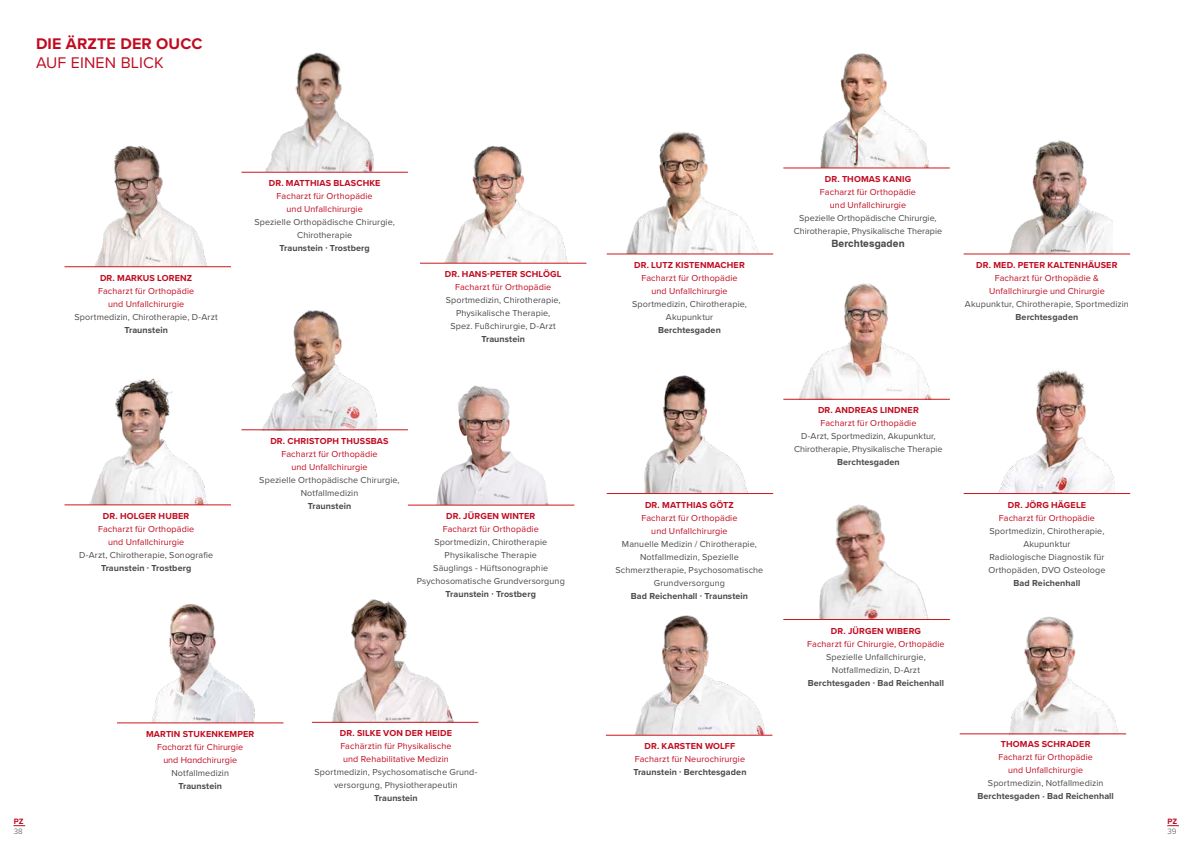
<style>
.page{position:relative;width:1191px;height:842px;background:#fff}
.page>*{position:absolute;margin:0;border:0;box-sizing:border-box;transform-origin:0 0}
.t1{font:700 16px "Proxima Nova";letter-spacing:.01em;color:#c10b20}
.t2{font:16px "Proxima Nova A";letter-spacing:.01em;color:#c10b20}
.t3{font:700 10px "Swiss 721 BT";letter-spacing:.01em;color:#4a4a49}
.t4{font:9px/13px "Proxima Nova";letter-spacing:.01em;color:#4a4a49;text-align:center}
.t5{font:9px/13px "Proxima Nova";letter-spacing:.01em;color:#c10b20;text-align:center}
.t6{font:700 9px "Proxima Nova";letter-spacing:.015em;color:#c10b20}
.t7{font:700 9px "Proxima Nova";letter-spacing:.005em;color:#4a4a49}
.t8{font:9px/13px "Proxima Nova A";color:#c10b20;text-align:center}
.t9{font:700 8px "Proxima Nova";color:#c10b20}
.t10{font:300 8px "Proxima Nova";color:#4a4a49}
</style>
<div class="page">
<svg style="left:1167px;top:825px;width:12px;height:1px"></svg>
<svg style="left:13px;top:825px;width:12px;height:1px"></svg>
<img style="left:95px;top:145px;width:113px;height:121px">
<hr style="left:64px;top:266px;width:167px;height:1px;background:#cd1719">
<img style="left:89px;top:378px;width:119px;height:126px">
<hr style="left:64px;top:505px;width:167px;height:1px;background:#cd1719">
<img style="left:429px;top:145px;width:141px;height:118px">
<hr style="left:420px;top:263px;width:166px;height:1px;background:#cd1719">
<img style="left:262px;top:310px;width:115px;height:119px">
<hr style="left:241px;top:429px;width:167px;height:1px;background:#cd1719">
<img style="left:313px;top:599px;width:149px;height:123px">
<hr style="left:312px;top:722px;width:166px;height:1px;background:#cd1719">
<img style="left:243px;top:52px;width:153px;height:120px">
<hr style="left:241px;top:172px;width:167px;height:1px;background:#cd1719">
<img style="left:615px;top:615px;width:158px;height:120px">
<img style="left:807px;top:53px;width:132px;height:115px">
<img style="left:998px;top:370px;width:117px;height:123px">
<img style="left:618px;top:132px;width:151px;height:122px">
<img style="left:1001px;top:140px;width:111px;height:114px">
<hr style="left:783px;top:168px;width:166px;height:1px;background:#cd1719">
<hr style="left:606px;top:735px;width:166px;height:1px;background:#cd1719">
<hr style="left:606px;top:254px;width:167px;height:1px;background:#cd1719">
<img style="left:644px;top:375px;width:104px;height:118px">
<hr style="left:606px;top:493px;width:167px;height:1px;background:#cd1719">
<hr style="left:963px;top:254px;width:167px;height:1px;background:#cd1719">
<hr style="left:963px;top:493px;width:167px;height:1px;background:#cd1719">
<img style="left:785px;top:283px;width:164px;height:116px">
<hr style="left:783px;top:399px;width:166px;height:1px;background:#cd1719">
<img style="left:819px;top:504px;width:110px;height:115px">
<hr style="left:783px;top:619px;width:166px;height:1px;background:#cd1719">
<img style="left:1003px;top:616px;width:124px;height:118px">
<hr style="left:959px;top:734px;width:167px;height:1px;background:#cd1719">
<img style="left:148px;top:604px;width:108px;height:119px">
<hr style="left:117px;top:723px;width:166px;height:1px;background:#cd1719">
<div style="left:434px;top:383px;width:120px;height:122px;background:#000;opacity:.22"></div>
<hr style="left:408px;top:505px;width:166px;height:1px;background:#cd1719">
<h1 class="t1" style="left:36px;top:31px;width:168px">DIE ÄRZTE DER OUCC</h1>
<h1 class="t2" style="left:36px;top:50px;width:129px">AUF EINEN BLICK</h1>
<p class="t6" style="left:100px;top:271px;width:94px">DR. MARKUS LORENZ</p>
<p class="t5" style="left:98px;top:284px;width:98px">Facharzt für Orthopädie und Unfallchirurgie</p>
<p class="t4" style="left:74px;top:310px;width:145px">Sportmedizin, Chirotherapie, D-Arzt</p>
<p class="t7" style="left:124px;top:323px;width:45px">Traunstein</p>
<p class="t6" style="left:269px;top:176px;width:113px">DR. MATTHIAS BLASCHKE</p>
<p class="t5" style="left:277px;top:189px;width:98px">Facharzt für Orthopädie und Unfallchirurgie</p>
<p class="t4" style="left:254px;top:215px;width:142px">Spezielle Orthopädische Chirurgie,<br>Chirotherapie</p>
<p class="t7" style="left:279px;top:241px;width:92px">Traunstein · Trostberg</p>
<p class="t6" style="left:445px;top:267px;width:118px">DR. HANS-PETER SCHLÖGL</p>
<p class="t5" style="left:455px;top:280px;width:98px">Facharzt für Orthopädie</p>
<p class="t4" style="left:446px;top:293px;width:116px">Sportmedizin, Chirotherapie,<br>Physikalische Therapie,<br>Spez. Fußchirurgie, D-Arzt</p>
<p class="t7" style="left:481px;top:332px;width:45px">Traunstein</p>
<p class="t6" style="left:103px;top:510px;width:88px">DR. HOLGER HUBER</p>
<p class="t5" style="left:98px;top:522px;width:98px">Facharzt für Orthopädie und Unfallchirurgie</p>
<p class="t4" style="left:79px;top:548px;width:136px">D-Arzt, Chirotherapie, Sonografie</p>
<p class="t7" style="left:101px;top:562px;width:92px">Traunstein · Trostberg</p>
<p class="t6" style="left:270px;top:434px;width:120px">DR. CHRISTOPH THUSSBAS</p>
<p class="t5" style="left:281px;top:447px;width:98px">Facharzt für Orthopädie und Unfallchirurgie</p>
<p class="t4" style="left:259px;top:473px;width:142px">Spezielle Orthopädische Chirurgie,<br>Notfallmedizin</p>
<p class="t7" style="left:308px;top:499px;width:45px">Traunstein</p>
<p class="t6" style="left:446px;top:509px;width:91px">DR. JÜRGEN WINTER</p>
<p class="t5" style="left:443px;top:522px;width:98px">Facharzt für Orthopädie</p>
<p class="t4" style="left:417px;top:535px;width:150px">Sportmedizin, Chirotherapie<br>Physikalische Therapie<br>Säuglings - Hüftsonographie<br>Psychosomatische Grundversorgung</p>
<p class="t7" style="left:445px;top:587px;width:92px">Traunstein · Trostberg</p>
<p class="t9" style="left:14px;top:815px;width:11px">PZ</p>
<p class="t10" style="left:14px;top:825px;width:10px">38</p>
<p class="t6" style="left:146px;top:728px;width:110px">MARTIN STUKENKEMPER</p>
<p class="t8" style="left:157px;top:740px;width:87px">Facharzt für Chirurgie und Handchirurgie</p>
<p class="t4" style="left:171px;top:766px;width:59px">Notfallmedizin</p>
<p class="t7" style="left:178px;top:780px;width:45px">Traunstein</p>
<p class="t6" style="left:340px;top:726px;width:114px">DR. SILKE VON DER HEIDE</p>
<p class="t5" style="left:340px;top:739px;width:113px">Fachärztin für Physikalische und Rehabilitative Medizin</p>
<p class="t4" style="left:314px;top:765px;width:164px">Sportmedizin, Psychosomatische Grund&shy;versorgung, Physiotherapeutin</p>
<p class="t7" style="left:374px;top:791px;width:45px">Traunstein</p>
<p class="t6" style="left:634px;top:258px;width:112px">DR. LUTZ KISTENMACHER</p>
<p class="t5" style="left:641px;top:271px;width:98px">Facharzt für Orthopädie und Unfallchirurgie</p>
<p class="t4" style="left:632px;top:297px;width:116px">Sportmedizin, Chirotherapie,<br>Akupunktur</p>
<p class="t7" style="left:658px;top:323px;width:64px">Berchtesgaden</p>
<p class="t6" style="left:645px;top:498px;width:90px">DR. MATTHIAS GÖTZ</p>
<p class="t5" style="left:641px;top:511px;width:98px">Facharzt für Orthopädie und Unfallchirurgie</p>
<p class="t4" style="left:615px;top:537px;width:149px">Manuelle Medizin / Chirotherapie,<br>Notfallmedizin, Spezielle<br>Schmerztherapie, Psychosomatische<br>Grundversorgung</p>
<p class="t7" style="left:631px;top:589px;width:119px">Bad Reichenhall · Traunstein</p>
<p class="t6" style="left:644px;top:739px;width:92px">DR. KARSTEN WOLFF</p>
<p class="t5" style="left:635px;top:752px;width:112px">Facharzt für Neurochirurgie</p>
<p class="t7" style="left:633px;top:765px;width:115px">Traunstein · Berchtesgaden</p>
<p class="t6" style="left:825px;top:172px;width:88px">DR. THOMAS KANIG</p>
<p class="t5" style="left:820px;top:185px;width:98px">Facharzt für Orthopädie und Unfallchirurgie</p>
<p class="t4" style="left:793px;top:211px;width:150px">Spezielle Orthopädische Chirurgie,<br>Chirotherapie, Physikalische Therapie</p>
<p class="t3" style="left:831px;top:237px;width:75px">Berchtesgaden</p>
<p class="t6" style="left:976px;top:258px;width:143px">DR. MED. PETER KALTENHÄUSER</p>
<p class="t5" style="left:989px;top:271px;width:117px">Facharzt für Orthopädie &amp;<br>Unfallchirurgie und Chirurgie</p>
<p class="t4" style="left:965px;top:297px;width:165px">Akupunktur, Chirotherapie, Sportmedizin</p>
<p class="t7" style="left:1015px;top:310px;width:64px">Berchtesgaden</p>
<p class="t6" style="left:818px;top:403px;width:102px">DR. ANDREAS LINDNER</p>
<p class="t5" style="left:820px;top:416px;width:98px">Facharzt für Orthopädie</p>
<p class="t4" style="left:794px;top:429px;width:150px">D-Arzt, Sportmedizin, Akupunktur,<br>Chirotherapie, Physikalische Therapie</p>
<p class="t7" style="left:837px;top:455px;width:64px">Berchtesgaden</p>
<p class="t6" style="left:831px;top:624px;width:92px">DR. JÜRGEN WIBERG</p>
<p class="t5" style="left:807px;top:637px;width:139px">Facharzt für Chirurgie, Orthopädie</p>
<p class="t4" style="left:826px;top:650px;width:101px">Spezielle Unfallchirurgie,<br>Notfallmedizin, D-Arzt</p>
<p class="t7" style="left:807px;top:676px;width:138px">Berchtesgaden · Bad Reichenhall</p>
<p class="t6" style="left:1008px;top:498px;width:80px">DR. JÖRG HÄGELE</p>
<p class="t5" style="left:999px;top:511px;width:98px">Facharzt für Orthopädie</p>
<p class="t4" style="left:988px;top:524px;width:119px">Sportmedizin, Chirotherapie,<br>Akupunktur<br>Radiologische Diagnostik für<br>Orthopäden, DVO Osteologe</p>
<p class="t7" style="left:1013px;top:576px;width:68px">Bad Reichenhall</p>
<p class="t6" style="left:1001px;top:737px;width:91px">THOMAS SCHRADER</p>
<p class="t5" style="left:998px;top:750px;width:96px">Facharzt für Orthopädie und Unfallchirurgie</p>
<p class="t4" style="left:988px;top:776px;width:117px">Sportmedizin, Notfallmedizin</p>
<p class="t7" style="left:977px;top:789px;width:138px">Berchtesgaden · Bad Reichenhall</p>
<p class="t9" style="left:1167px;top:815px;width:11px">PZ</p>
<p class="t10" style="left:1167px;top:825px;width:11px">39</p>
</div>
